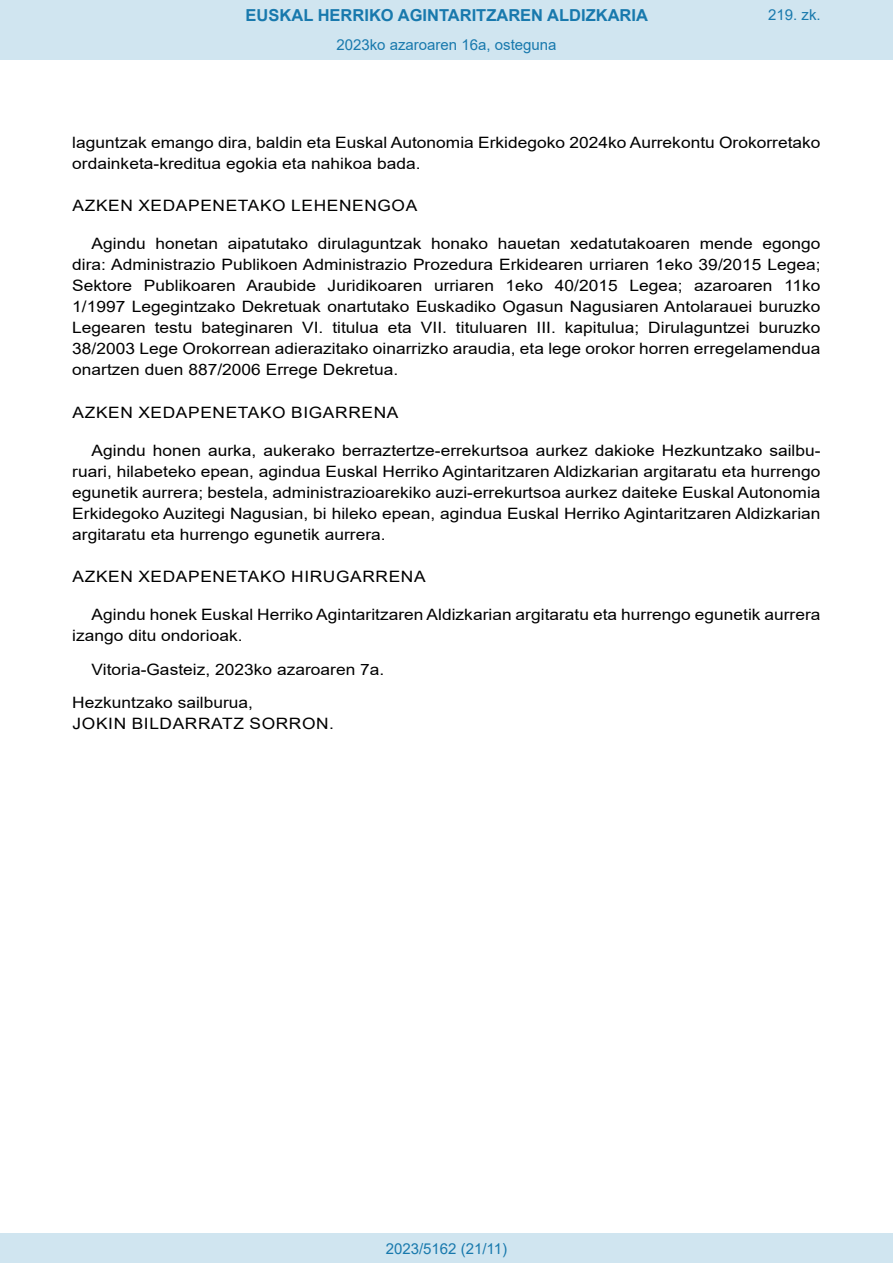
<style>
.page{position:relative;width:893px;height:1263px;background:#fff}
.page>*{position:absolute;margin:0;border:0;box-sizing:border-box;transform-origin:0 0}
.t1{font:700 16.5px "Arial";color:#1879ad}
.BOPVDetalle{font:15.6px/21px "Arial";color:#000;scale:1.11 1}
.BOPVDisposicion{font:15.6px "Arial";letter-spacing:.035em;color:#000;scale:1.11 1}
.BOPVFirmaLugFec{font:15.6px "Arial";color:#000;scale:1.11 1}
.BOPVFirmaNombre{font:15.6px "Arial";letter-spacing:.035em;color:#000;scale:1.11 1}
.BOPVFirmaPuesto{font:15.6px "Arial";color:#000;scale:1.11 1}
.Paginacion_Centro{font:15px "Arial";color:#1879ad}
</style>
<div class="page">
<div style="left:0;top:0;width:893px;height:60px;background:#d0e5f0"></div>
<div style="left:0;top:1233px;width:893px;height:30px;background:#d0e5f0"></div>
<p class="t1" style="left:246px;top:3px;width:404px">EUSKAL HERRIKO AGINTARITZAREN ALDIZKARIA</p>
<p class="Paginacion_Centro" style="left:336px;top:35px;width:222px">2023ko azaroaren 16a, osteguna</p>
<p class="Paginacion_Centro" style="left:768px;top:5px;width:54px">219. zk.</p>
<p class="BOPVDetalle" style="left:72px;top:132px;width:676px">laguntzak emango dira, baldin eta Euskal Autonomia Erkidegoko 2024ko Aurrekontu Orokorretako ordainketa-kreditua egokia eta nahikoa bada.</p>
<p class="BOPVDisposicion" style="left:73px;top:195px;width:312px">AZKEN XEDAPENETAKO LEHENENGOA</p>
<p class="BOPVDetalle" style="left:72px;top:233px;width:676px;text-align:justify;text-indent:19px">Agindu honetan aipatutako dirulaguntzak honako hauetan xedatutakoaren mende egongo dira: Administrazio Publikoen Administrazio Prozedura Erkidearen urriaren 1eko 39/2015 Legea; Sektore Publikoaren Araubide Juridikoaren urriaren 1eko 40/2015 Legea; azaroaren 11ko 1/1997 Legegintzako Dekretuak onartutako Euskadiko Ogasun Nagusiaren Antolarauei buruzko Legearen testu bateginaren VI. titulua eta VII. tituluaren III. kapitulua; Dirulaguntzei buruzko 38/2003 Lege Orokorrean adierazitako oinarrizko araudia, eta lege orokor horren erregelamendua onartzen duen 887/2006 Errege Dekretua.</p>
<p class="BOPVDisposicion" style="left:73px;top:401px;width:295px">AZKEN XEDAPENETAKO BIGARRENA</p>
<p class="BOPVDetalle" style="left:72px;top:440px;width:676px;text-align:justify;text-indent:19px">Agindu honen aurka, aukerako berraztertze-errekurtsoa aurkez dakioke Hezkuntzako sailbu&shy;ruari, hilabeteko epean, agindua Euskal Herriko Agintaritzaren Aldizkarian argitaratu eta hurrengo egunetik aurrera; bestela, administrazioarekiko auzi-errekurtsoa aurkez daiteke Euskal Autonomia Erkidegoko Auzitegi Nagusian, bi hileko epean, agindua Euskal Herriko Agintaritzaren Aldizkarian argitaratu eta hurrengo egunetik aurrera.</p>
<p class="BOPVDisposicion" style="left:73px;top:566px;width:320px">AZKEN XEDAPENETAKO HIRUGARRENA</p>
<p class="BOPVDetalle" style="left:72px;top:604px;width:676px;text-indent:19px">Agindu honek Euskal Herriko Agintaritzaren Aldizkarian argitaratu eta hurrengo egunetik aurrera izango ditu ondorioak.</p>
<p class="BOPVFirmaLugFec" style="left:92px;top:658px;width:265px">Vitoria-Gasteiz, 2023ko azaroaren 7a.</p>
<p class="BOPVFirmaPuesto" style="left:72px;top:692px;width:164px">Hezkuntzako sailburua,</p>
<p class="BOPVFirmaNombre" style="left:73px;top:713px;width:237px">JOKIN BILDARRATZ SORRON.</p>
<p class="Paginacion_Centro" style="left:386px;top:1238px;width:123px">2023/5162 (21/11)</p>
</div>
